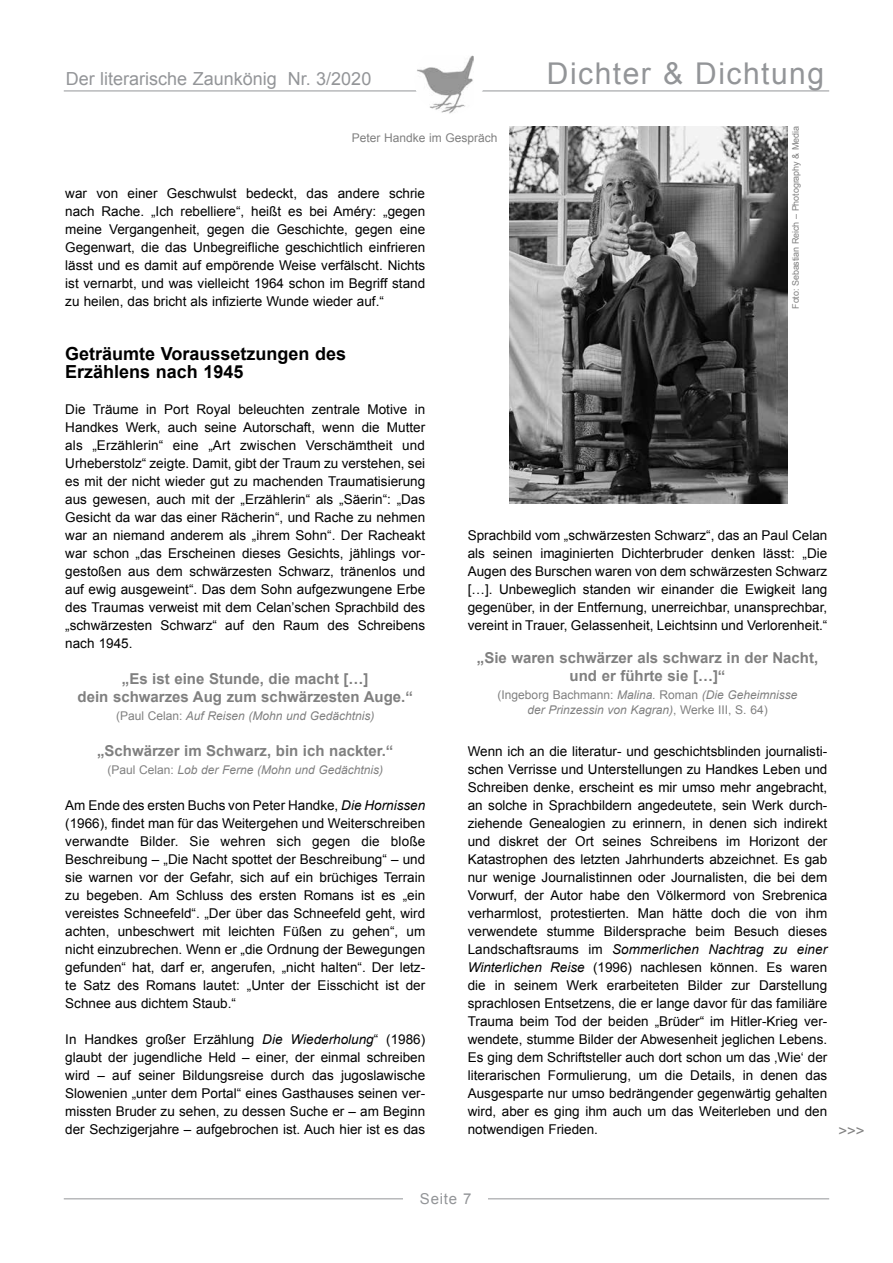
<style>
.page{position:relative;width:893px;height:1263px;background:#fff}
.page>*{position:absolute;margin:0;border:0;box-sizing:border-box;transform-origin:0 0}
.t1{font:30px "Arial";letter-spacing:.05em;color:#939598}
.t2{font:700 18px/18px "Arial";color:#000}
.t3{font:18px "Arial";color:#939598}
.t4{font:700 15px/18px "Arial";color:#808080;text-align:center}
.t5{font:15px "Arial";letter-spacing:.05em;color:#939598}
.t6{font:15px "Arial";color:#808080}
.t7{font:13.5px/18px "Arial";color:#000;text-align:justify}
.t8{font:italic 12px/15px "Arial";color:#808080;text-align:center}
.t9{font:12px "Arial";color:#808080}
.t10{font:9px "Arial";letter-spacing:-.01em;color:#808080}
.s1{font-style:normal}
.s2{font-style:italic}
</style>
<div class="page">
<img style="left:509px;top:127px;width:279px;height:377px">
<hr style="left:64px;top:91px;width:765px;height:1px;background:#939598">
<hr style="left:64px;top:1198px;width:765px;height:1px;background:#939598">
<div style="left:404px;top:1191px;width:84px;height:27px;background:#fff"></div>
<div style="left:415px;top:45px;width:69px;height:69px;background:#fff;border-radius:50%"></div>
<img style="left:415px;top:56px;width:59px;height:56px">
<div style="left:415px;top:45px;width:69px;height:69px;border:1px solid #fff;border-radius:50%"></div>
<h2 class="t3" style="left:66px;top:68px;width:307px">Der literarische Zaunkönig Nr. 3/2020</h2>
<h1 class="t1" style="left:547px;top:57px;width:279px">Dichter &amp; Dichtung</h1>
<p class="t10" style="left:791px;top:309px;width:184px;rotate:-90deg">Foto: Sebastian Reich – Photography &amp; Media</p>
<p class="t9" style="left:352px;top:131px;width:147px">Peter Handke im Gespräch</p>
<p class="t7" style="left:65px;top:184px;width:361px">war von einer Geschwulst bedeckt, das andere schrie nach Rache. „Ich rebelliere“, heißt es bei Améry: „gegen meine Vergangenheit, gegen die Geschichte, gegen eine Gegenwart, die das Unbegreifliche geschichtlich einfrieren lässt und es damit auf empörende Weise verfälscht. Nichts ist vernarbt, und was vielleicht 1964 schon im Begriff stand zu heilen, das bricht als infizierte Wunde wieder auf.“</p>
<h2 class="t2" style="left:65px;top:345px;width:282px">Geträumte Voraussetzungen des<br>Erzählens nach 1945</h2>
<p class="t7" style="left:65px;top:400px;width:361px">Die Träume in Port Royal beleuchten zentrale Motive in Handkes Werk, auch seine Autorschaft, wenn die Mutter als „Erzählerin“ eine „Art zwischen Verschämtheit und Urheberstolz“ zeigte. Damit, gibt der Traum zu verstehen, sei es mit der nicht wieder gut zu machenden Traumatisierung aus gewesen, auch mit der „Erzählerin“ als „Säerin“: „Das Gesicht da war das einer Rächerin“, und Rache zu nehmen war an niemand anderem als „ihrem Sohn“. Der Racheakt war schon „das Erscheinen dieses Gesichts, jählings vor&shy;gestoßen aus dem schwärzesten Schwarz, tränenlos und auf ewig ausgeweint“. Das dem Sohn aufgezwungene Erbe des Traumas verweist mit dem Celan’schen Sprachbild des „schwärzesten Schwarz“ auf den Raum des Schreibens nach 1945.</p>
<p class="t4" style="left:78px;top:670px;width:337px">„Es ist eine Stunde, die macht […]<br>dein schwarzes Aug zum schwärzesten Auge.“</p>
<p class="t8" style="left:116px;top:708px;width:260px"><span class="s1">(Paul Celan:</span> Auf Reisen (Mohn und Gedächtnis)</p>
<p class="t4" style="left:97px;top:742px;width:298px">„Schwärzer im Schwarz, bin ich nackter.“</p>
<p class="t8" style="left:107px;top:762px;width:277px"><span class="s1">(Paul Celan:</span> Lob der Ferne (Mohn und Gedächtnis)</p>
<p class="t7" style="left:65px;top:796px;width:361px">Am Ende des ersten Buchs von Peter Handke, <span class="s2">Die Hornissen </span>(1966), findet man für das Weitergehen und Weiterschreiben verwandte Bilder. Sie wehren sich gegen die bloße Beschreibung – „Die Nacht spottet der Beschreibung“ – und sie warnen vor der Gefahr, sich auf ein brüchiges Terrain zu begeben. Am Schluss des ersten Romans ist es „ein vereistes Schneefeld“. „Der über das Schneefeld geht, wird achten, unbeschwert mit leichten Füßen zu gehen“, um nicht einzubrechen. Wenn er „die Ordnung der Bewegungen gefunden“ hat, darf er, angerufen, „nicht halten“. Der letz&shy;te Satz des Romans lautet: „Unter der Eisschicht ist der Schnee aus dichtem Staub.“</p>
<p class="t7" style="left:65px;top:1030px;width:361px">In Handkes großer Erzählung <span class="s2">Die Wiederholung</span>“ (1986) glaubt der jugendliche Held – einer, der einmal schreiben wird – auf seiner Bildungsreise durch das jugoslawische Slowenien „unter dem Portal“ eines Gasthauses seinen ver&shy;missten Bruder zu sehen, zu dessen Suche er – am Beginn der Sechzigerjahre – aufgebrochen ist. Auch hier ist es das</p>
<p class="t7" style="left:468px;top:526px;width:361px">Sprachbild vom „schwärzesten Schwarz“, das an Paul Celan als seinen imaginierten Dichterbruder denken lässt: „Die Augen des Burschen waren von dem schwärzesten Schwarz […]. Unbeweglich standen wir einander die Ewigkeit lang gegenüber, in der Entfernung, unerreichbar, unansprechbar, vereint in Trauer, Gelassenheit, Leichtsinn und Verlorenheit.“</p>
<p class="t4" style="left:477px;top:649px;width:343px">„Sie waren schwärzer als schwarz in der Nacht, und er führte sie […]“</p>
<p class="t8" style="left:498px;top:687px;width:301px"><span class="s1">(Ingeborg Bachmann:</span> Malina. <span class="s1">Roman</span> (Die Geheimnisse der Prinzessin von Kagran)<span class="s1">, Werke III, S. 64)</span></p>
<p class="t7" style="left:468px;top:742px;width:361px">Wenn ich an die literatur- und geschichtsblinden journalisti&shy;schen Verrisse und Unterstellungen zu Handkes Leben und Schreiben denke, erscheint es mir umso mehr angebracht, an solche in Sprachbildern angedeutete, sein Werk durch&shy;ziehende Genealogien zu erinnern, in denen sich indirekt und diskret der Ort seines Schreibens im Horizont der Katastrophen des letzten Jahrhunderts abzeichnet. Es gab nur wenige Journalistinnen oder Journalisten, die bei dem Vorwurf, der Autor habe den Völkermord von Srebrenica verharmlost, protestierten. Man hätte doch die von ihm verwendete stumme Bildersprache beim Besuch dieses Landschaftsraums im <span class="s2">Sommerlichen Nachtrag zu einer Winterlichen Reise</span> (1996) nachlesen können. Es waren die in seinem Werk erarbeiteten Bilder zur Darstellung sprachlosen Entsetzens, die er lange davor für das familiäre Trauma beim Tod der beiden „Brüder“ im Hitler-Krieg ver&shy;wendete, stumme Bilder der Abwesenheit jeglichen Lebens.<br>Es ging dem Schriftsteller auch dort schon um das ‚Wie‘ der literarischen Formulierung, um die Details, in denen das Ausgesparte nur umso bedrängender gegenwärtig gehalten wird, aber es ging ihm auch um das Weiterleben und den notwendigen Frieden.</p>
<p class="t6" style="left:838px;top:1122px;width:27px">&gt;&gt;&gt;</p>
<p class="t5" style="left:420px;top:1190px;width:53px">Seite 7</p>
</div>
